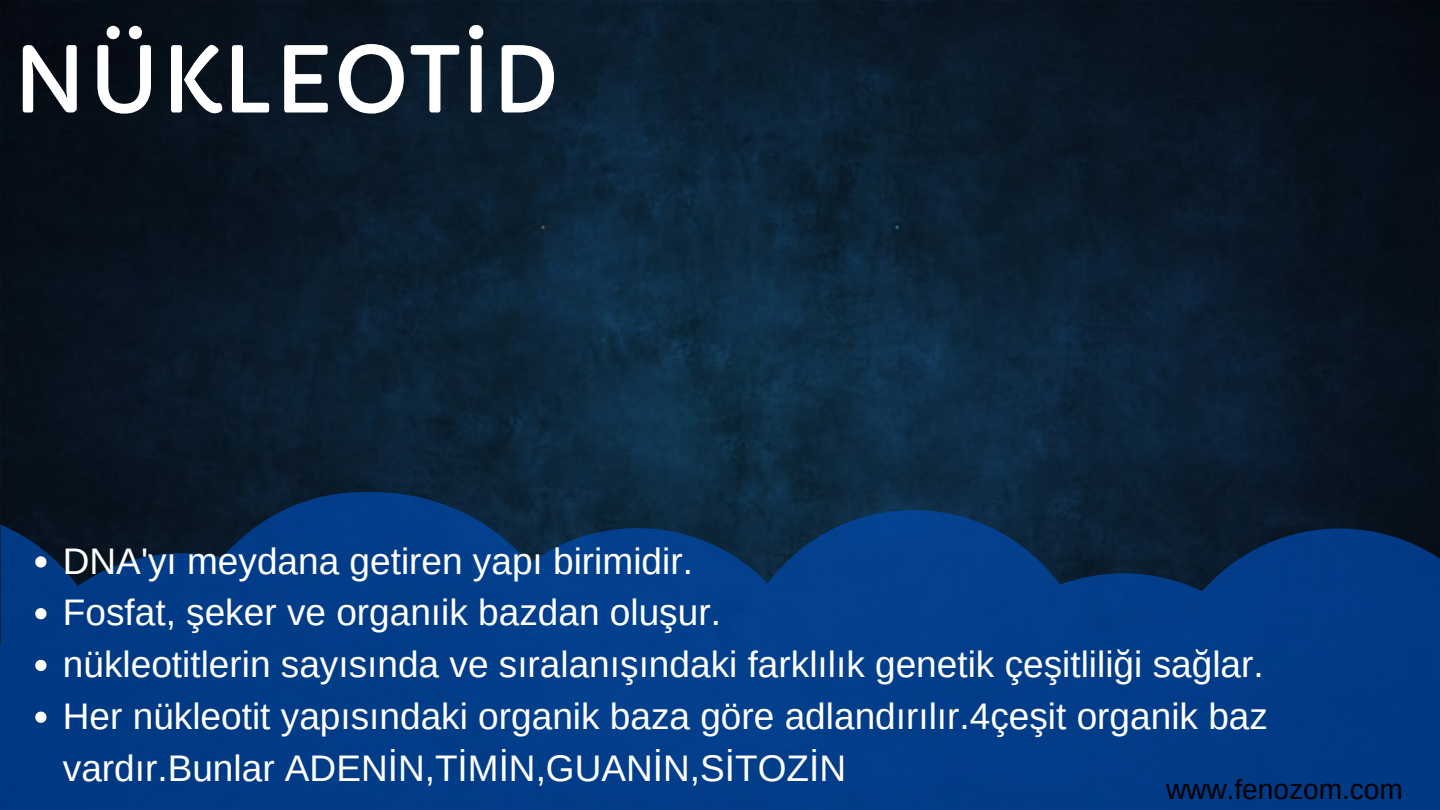
<style>
.page{position:relative;width:1440px;height:810px;background:#fff}
.page>*{position:absolute;margin:0;border:0;box-sizing:border-box;transform-origin:0 0}
.t1{font:90px "Capriola";color:#fff}
.t2{font:37px/51.8px "Arimo";color:#fff}
.t3{font:28.1px "Arimo";color:#000}
</style>
<div class="page">
<img style="left:0;top:0;width:1440px;height:492px">
<svg style="left:0;top:492px;width:1440px;height:318px;background:#03377a"></svg>
<svg style="left:35px;top:556px;width:11px;height:12px"></svg>
<svg style="left:35px;top:608px;width:11px;height:11px"></svg>
<svg style="left:35px;top:660px;width:11px;height:11px"></svg>
<svg style="left:35px;top:712px;width:11px;height:11px"></svg>
<p class="t1" style="left:12px;top:25px;width:548px">NÜKLEOTİD</p>
<p class="t2" style="left:63px;top:535px;width:632px">DNA'yı meydana getiren yapı birimidir.</p>
<p class="t2" style="left:63px;top:587px;width:660px">Fosfat, şeker ve organıik bazdan oluşur.</p>
<p class="t2" style="left:63px;top:638px;width:1202px">nükleotitlerin sayısında ve sıralanışındaki farklılık genetik çeşitliliği sağlar.</p>
<p class="t2" style="left:63px;top:690px;width:1207px">Her nükleotit yapısındaki organik baza göre adlandırılır.4çeşit organik baz vardır.Bunlar ADENİN,TİMİN,GUANİN,SİTOZİN</p>
<p class="t3" style="left:1166px;top:774px;width:238px">www.fenozom.com</p>
</div>
